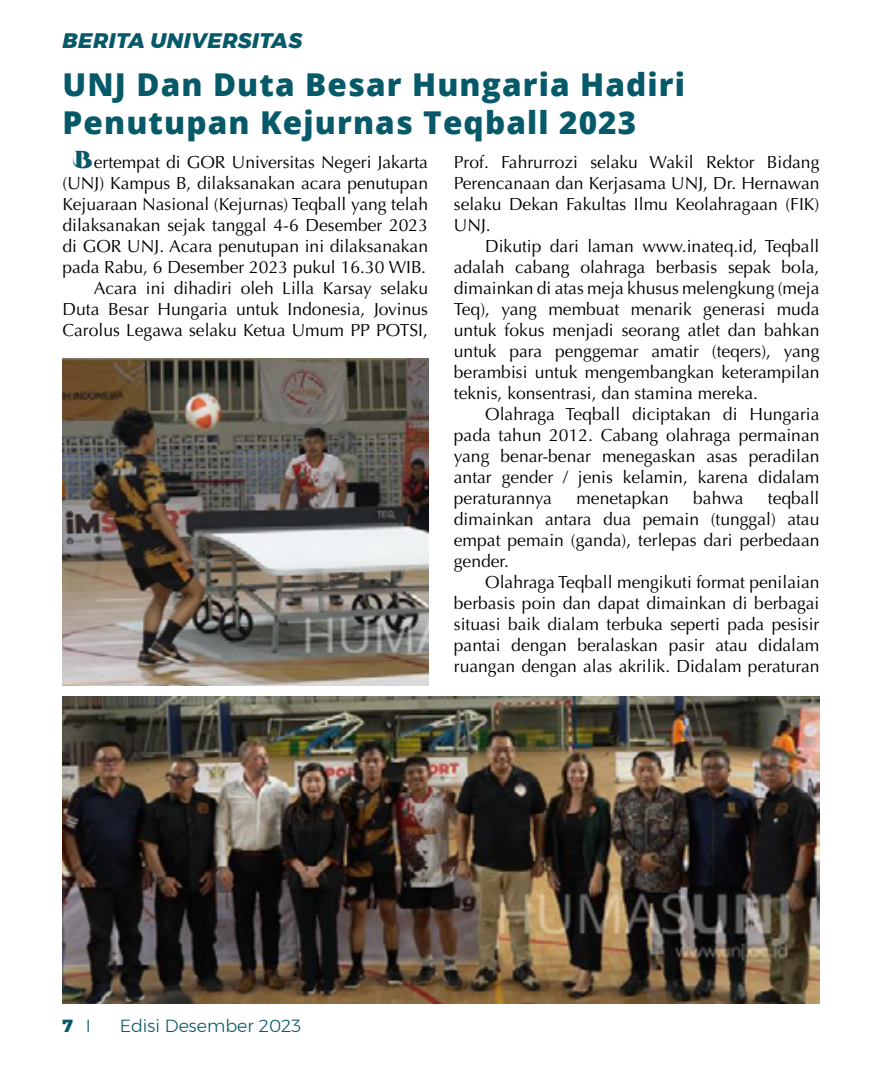
<style>
.page{position:relative;width:882px;height:1071px;background:#fff}
.page>*{position:absolute;margin:0;border:0;box-sizing:border-box;transform-origin:0 0}
.t1{font:800 31.5px/38.5px "Open Sans";letter-spacing:.035em;color:#065968}
.t2{font:900 24.5px "Cinzel Decorative";color:#065968}
.t3{font:italic 800 21px "Montserrat";letter-spacing:.025em;color:#065968}
.t4{font:17.5px/21px "Optima LT Pro";color:#000;text-align:justify}
.t5{font:300 17.5px "Montserrat";color:#065968}
.t6{font:800 17.5px "Montserrat";color:#065968}
.s1{font-weight:300}
</style>
<div class="page">
<img style="left:63px;top:697px;width:756px;height:307px">
<img style="left:63px;top:359px;width:365px;height:326px">
<p class="t3" style="left:63px;top:24px;width:241px">BERITA UNIVERSITAS</p>
<h1 class="t1" style="left:63px;top:63px;width:624px">UNJ Dan Duta Besar Hungaria Hadiri<br>Penutupan Kejurnas Teqball 2023</h1>
<p class="t4" style="left:63px;top:151px;width:367px;text-align:right">ertempat di GOR Universitas Negeri Jakarta (UNJ) Kampus B, dilaksanakan acara penutupan Kejuaraan Nasional (Kejurnas) Teqball yang telah dilaksanakan sejak tanggal 4-6 Desember 2023 di GOR UNJ. Acara penutupan ini dilaksanakan pada Rabu, 6 Desember 2023 pukul 16.30 WIB.<br>Acara ini dihadiri oleh Lilla Karsay selaku Duta Besar Hungaria untuk Indonesia, Jovinus Carolus Legawa selaku Ketua Umum PP POTSI,</p>
<h2 class="t2" style="left:74px;top:144px;width:20px">B</h2>
<p class="t4" style="left:454px;top:151px;width:367px">Prof. Fahrurrozi selaku Wakil Rektor Bidang Perencanaan dan Kerjasama UNJ, Dr. Hernawan selaku Dekan Fakultas Ilmu Keolahragaan (FIK)<br>UNJ.</p>
<p class="t4" style="left:454px;top:235px;width:367px;text-indent:31px">Dikutip dari laman www.inateq.id, Teqball adalah cabang olahraga berbasis sepak bola, dimainkan di atas meja khusus melengkung (meja Teq), yang membuat menarik generasi muda untuk fokus menjadi seorang atlet dan bahkan untuk para penggemar amatir (teqers), yang berambisi untuk mengembangkan keterampilan teknis, konsentrasi, dan stamina mereka.</p>
<p class="t4" style="left:454px;top:403px;width:367px;text-indent:31px">Olahraga Teqball diciptakan di Hungaria pada tahun 2012. Cabang olahraga permainan yang benar-benar menegaskan asas peradilan antar gender / jenis kelamin, karena didalam peraturannya</p>
<p class="t4" style="left:454px;top:487px;width:367px;text-indent:314px">teqball dimainkan antara dua pemain (tunggal) atau empat pemain (ganda), terlepas dari perbedaan gender.</p>
<p class="t4" style="left:454px;top:571px;width:367px;text-indent:31px">Olahraga Teqball mengikuti format penilaian berbasis poin dan dapat dimainkan di berbagai situasi baik dialam terbuka seperti pada pesisir pantai dengan beralaskan pasir atau didalam ruangan dengan alas akrilik. Didalam peraturan</p>
<p class="t4" style="left:576px;top:487px;width:94px">menetapkan</p>
<p class="t4" style="left:693px;top:487px;width:52px">bahwa</p>
<p class="t6" style="left:63px;top:1011px;width:30px">7 <span class="s1">I</span></p>
<p class="t5" style="left:120px;top:1012px;width:183px">Edisi Desember 2023</p>
</div>
